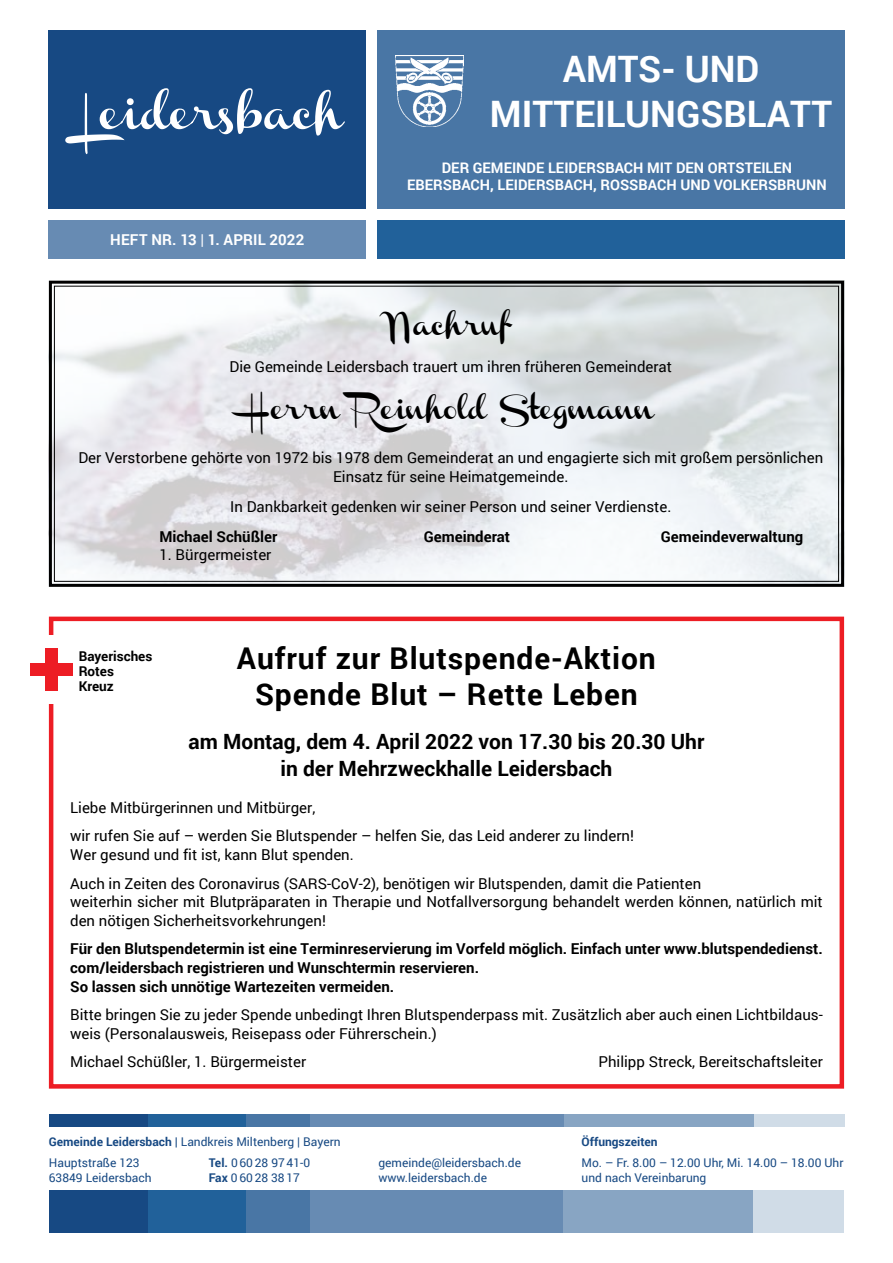
<style>
.page{position:relative;width:893px;height:1263px;background:#fff}
.page>*{position:absolute;margin:0;border:0;box-sizing:border-box;transform-origin:0 0}
.t1{font:700 36.45px/45px "Roboto";color:#fff;text-align:center}
.t2{font:700 30px/35.2px "Roboto";letter-spacing:.03em;color:#000;text-align:center}
.t3{font:700 21px/26.2px "Roboto";color:#000;text-align:center}
.t4{font:21px "Channel";color:#000}
.t5{font:15px/18.8px "Roboto";color:#000}
.t6{font:700 15px/18.8px "Roboto";color:#000}
.t7{font:700 15px "Roboto";letter-spacing:.01em;color:#fff}
.t8{font:700 14.55px "Roboto";color:#fff}
.t9{font:700 13.5px/15px "Roboto";color:#000}
.t10{font:12px/15px "Roboto";color:#174983}
.t11{font:700 12px "Roboto";color:#174983}
.s1{font-weight:400}
.s2{font-weight:700}
</style>
<div class="page">
<div style="left:48px;top:30px;width:318px;height:178px;background:#174983"></div>
<svg style="left:65px;top:88px;width:280px;height:66px"></svg>
<div style="left:377px;top:30px;width:468px;height:178px;background:#4976a5"></div>
<div style="left:48px;top:220px;width:318px;height:39px;background:#678bb3"></div>
<div style="left:377px;top:220px;width:468px;height:39px;background:#21619a"></div>
<img style="left:396px;top:55px;width:67px;height:72px">
<div style="left:49px;top:1191px;width:100px;height:42px;background:#174983"></div>
<div style="left:148px;top:1191px;width:98px;height:42px;background:#21619a"></div>
<div style="left:246px;top:1191px;width:64px;height:42px;background:#4976a5"></div>
<div style="left:310px;top:1191px;width:264px;height:42px;background:#678bb3"></div>
<div style="left:563px;top:1191px;width:197px;height:42px;background:#88a5c3"></div>
<div style="left:753px;top:1191px;width:91px;height:42px;background:#d0dce7"></div>
<div style="left:49px;top:1114px;width:100px;height:13px;background:#174983"></div>
<div style="left:149px;top:1114px;width:98px;height:13px;background:#21619a"></div>
<div style="left:247px;top:1114px;width:63px;height:13px;background:#4976a5"></div>
<div style="left:310px;top:1114px;width:264px;height:13px;background:#678bb3"></div>
<div style="left:564px;top:1114px;width:196px;height:13px;background:#88a5c3"></div>
<div style="left:754px;top:1114px;width:90px;height:13px;background:#d0dce7"></div>
<svg style="left:48px;top:280px;width:797px;height:307px"></svg>
<div style="left:49px;top:617px;width:795px;height:472px;border:4px solid #ed1d24"></div>
<div style="left:28px;top:636px;width:144px;height:68px;background:#fff"></div>
<div style="left:30px;top:663px;width:42px;height:13px;background:#ed1d24"></div>
<div style="left:45px;top:648px;width:12px;height:43px;background:#ed1d24"></div>
<p class="t7" style="left:110px;top:229px;width:195px">HEFT NR. 13 <span class="s1">|</span> 1. April 2022</p>
<h1 class="t1" style="left:490px;top:45px;width:344px">AMTS- UND<br>MITTEILUNGSBLATT</h1>
<p class="t8" style="left:442px;top:157px;width:51px">Der Gemeinde</p>
<p class="t8" style="left:548px;top:157px;width:17px">Leide</p>
<p class="t8" style="left:586px;top:157px;width:20px">rsba</p>
<p class="t8" style="left:624px;top:157px;width:33px">ch mit</p>
<p class="t8" style="left:676px;top:157px;width:10px">den</p>
<p class="t8" style="left:708px;top:157px;width:29px">Ortsteilen</p>
<p class="t8" style="left:407px;top:175px;width:46px">Ebersba</p>
<p class="t8" style="left:471px;top:175px;width:44px">ch, Leide</p>
<p class="t8" style="left:536px;top:175px;width:20px">rsba</p>
<p class="t8" style="left:573px;top:175px;width:118px">ch, RoSSbach und</p>
<p class="t8" style="left:714px;top:175px;width:94px">Volkersbrunn</p>
<h3 class="t4" style="left:389px;top:315px;width:125px">Nachruf</h3>
<p class="t5" style="left:229px;top:357px;width:444px">Die Gemeinde Leidersbach trauert um ihren früheren Gemeinderat</p>
<h3 class="t4" style="left:247px;top:400px;width:409px">Herrn Reinhold Stegmann</h3>
<p class="t5" style="left:78px;top:448px;width:746px;text-align:center">Der Verstorbene gehörte von 1972 bis 1978 dem Gemeinderat an und engagierte sich mit großem persönlichen<br>Einsatz für seine Heimatgemeinde.</p>
<p class="t5" style="left:230px;top:496px;width:443px">In Dankbarkeit gedenken wir seiner Person und seiner Verdienste.</p>
<p class="t6" style="left:159px;top:526px;width:119px">Michael Schüßler</p>
<p class="t6" style="left:424px;top:526px;width:88px">Gemeinderat</p>
<p class="t6" style="left:661px;top:526px;width:144px">Gemeindeverwaltung</p>
<p class="t5" style="left:159px;top:545px;width:113px">1. Bürgermeister</p>
<h2 class="t2" style="left:237px;top:640px;width:420px">Aufruf zur Blutspende-Aktion<br>Spende Blut – Rette Leben</h2>
<h3 class="t3" style="left:189px;top:728px;width:517px">am Montag, dem 4. April 2022 von 17.30 bis 20.30 Uhr in der Mehrzweckhalle Leidersbach</h3>
<p class="t5" style="left:70px;top:793px;width:565px;line-height:28.3px">Liebe Mitbürgerinnen und Mitbürger,<br>wir rufen Sie auf – werden Sie Blutspender – helfen Sie, das Leid anderer zu lindern!</p>
<p class="t5" style="left:70px;top:840px;width:633px;line-height:28.3px">Wer gesund und fit ist, kann Blut spenden.<br>Auch in Zeiten des Coronavirus (SARS-CoV-2), benötigen wir Blutspenden, damit die Patienten</p>
<p class="t5" style="left:70px;top:892px;width:754px">weiterhin sicher mit Blutpräparaten in Therapie und Notfallversorgung behandelt werden können, natürlich mit den nötigen Sicherheitsvorkehrungen!</p>
<p class="t6" style="left:70px;top:939px;width:754px">Für den Blutspendetermin ist eine Terminreservierung im Vorfeld möglich. Einfach unter www.blutspendedienst. com/leidersbach registrieren und Wunschtermin reservieren.<br>So lassen sich unnötige Wartezeiten vermeiden.</p>
<p class="t5" style="left:70px;top:1005px;width:754px">Bitte bringen Sie zu jeder Spende unbedingt Ihren Blutspenderpass mit. Zusätzlich aber auch einen Lichtbildaus&shy;weis (Personalausweis, Reisepass oder Führerschein.)</p>
<p class="t5" style="left:70px;top:1052px;width:237px">Michael Schüßler, 1. Bürgermeister</p>
<p class="t5" style="left:598px;top:1052px;width:226px">Philipp Streck, Bereitschaftsleiter</p>
<p class="t9" style="left:79px;top:648px;width:75px">Bayerisches<br>Rotes<br>Kreuz</p>
<p class="t10" style="left:49px;top:1131px;width:293px;line-height:21px"><span class="s2">Gemeinde Leidersbach |</span> Landkreis Miltenberg | Bayern<br>Hauptstraße 123</p>
<p class="t10" style="left:49px;top:1170px;width:104px">63849 Leidersbach</p>
<p class="t10" style="left:209px;top:1155px;width:103px"><span class="s2">Tel.</span> 0 60 28 97 41-0<br><span class="s2">Fax</span> 0 60 28 38 17</p>
<p class="t10" style="left:378px;top:1155px;width:144px">gemeinde@leidersbach.de www.leidersbach.de</p>
<p class="t11" style="left:582px;top:1133px;width:78px">Öffungszeiten</p>
<p class="t10" style="left:582px;top:1155px;width:263px">Mo. – Fr. 8.00 – 12.00 Uhr, Mi. 14.00 – 18.00 Uhr und nach Vereinbarung</p>
</div>
